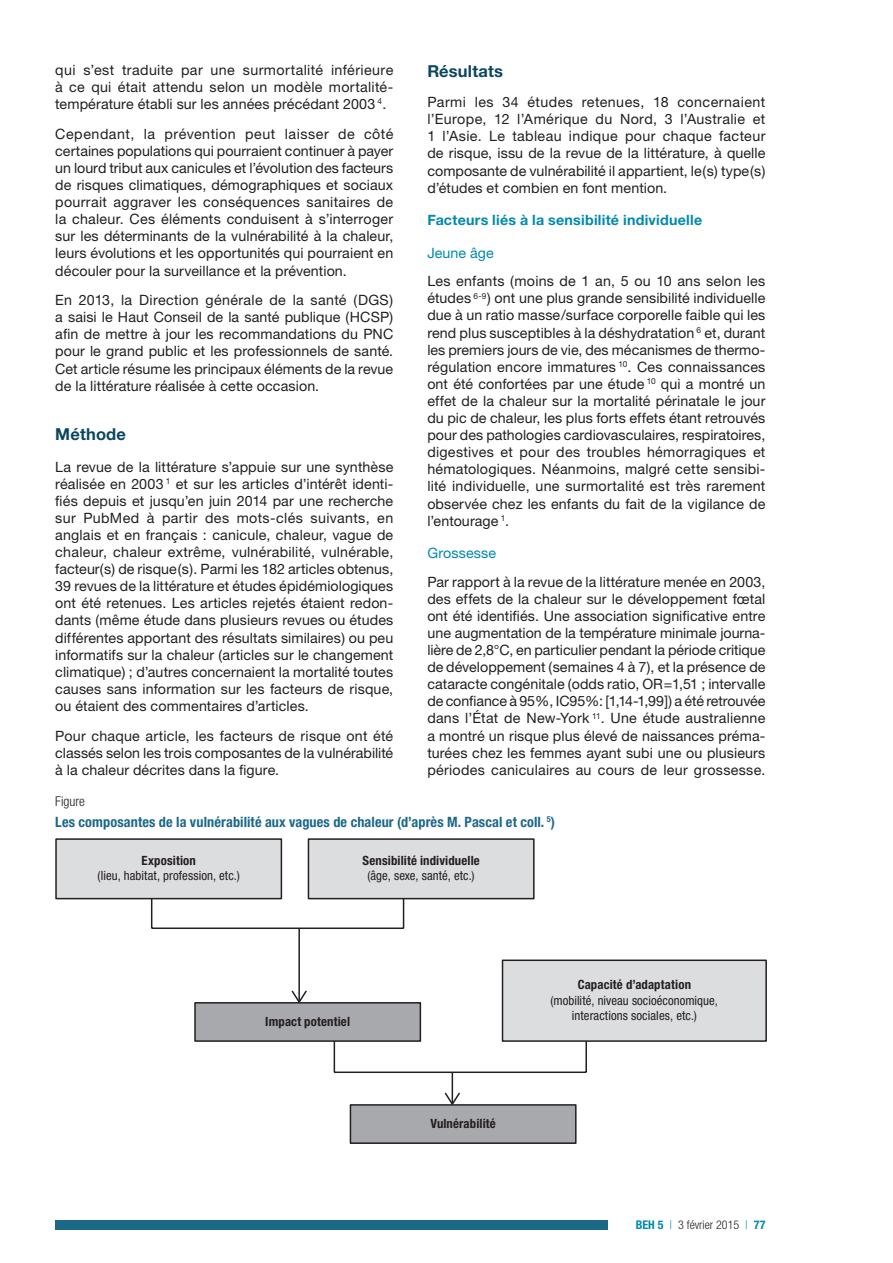
<style>
.page{position:relative;width:893px;height:1263px;background:#fff}
.page>*{position:absolute;margin:0;border:0;box-sizing:border-box;transform-origin:0 0}
.t1{font:700 16.5px "Helvetica Neue";letter-spacing:.01em;color:#0b4660}
.t2{font:14.25px/17.1px "Helvetica Neue";letter-spacing:.005em;color:#231f20;text-align:justify}
.t3{font:700 condensed 14.25px "Helvetica Neue LT Std";letter-spacing:.01em;color:#1c6889}
.t4{font:700 14.25px "Helvetica Neue";letter-spacing:.015em;color:#008aac}
.t5{font:14.25px "Helvetica Neue";letter-spacing:.01em;color:#008aac}
.t6{font:300 condensed 13.5px "Helvetica Neue LT Std";color:#231f20}
.t7{font:condensed 12.75px/15.3px "Helvetica Neue LT Std";letter-spacing:.005em;color:#231f20;text-align:center}
.t8{font:700 condensed 12.75px "Helvetica Neue LT Std";letter-spacing:.01em;color:#231f20}
.t9{font:300 condensed 12px "Helvetica Neue LT Std";color:#231f20}
.s1{font-family:"Helvetica Neue";font-weight:700;color:#008aac}
.s2{color:#008aac}
</style>
<div class="page">
<div style="left:55px;top:1220px;width:553px;height:10px;background:#1c6889"></div>
<div style="left:56px;top:839px;width:225px;height:60px;background:#dcdddf"></div>
<div style="left:55px;top:838px;width:227px;height:61px;border:2px solid #231f20"></div>
<div style="left:308px;top:839px;width:226px;height:60px;background:#dcdddf"></div>
<div style="left:308px;top:838px;width:227px;height:61px;border:2px solid #231f20"></div>
<div style="left:502px;top:960px;width:264px;height:81px;background:#dcdddf"></div>
<div style="left:502px;top:959px;width:265px;height:83px;border:2px solid #231f20"></div>
<div style="left:194px;top:1002px;width:227px;height:40px;background:#a8a9ad;border:2px solid #231f20"></div>
<div style="left:350px;top:1105px;width:226px;height:38px;background:#a8a9ad"></div>
<div style="left:350px;top:1104px;width:227px;height:40px;border:2px solid #231f20"></div>
<svg style="left:151px;top:899px;width:1px;height:29px"></svg>
<svg style="left:403px;top:899px;width:1px;height:28px"></svg>
<hr style="left:152px;top:927px;width:252px;height:2px;background:#231f20">
<hr style="left:298px;top:928px;width:2px;height:73px;background:#231f20">
<svg style="left:292px;top:990px;width:15px;height:13px"></svg>
<hr style="left:334px;top:1041px;width:1px;height:31px;background:#231f20">
<hr style="left:585px;top:1041px;width:2px;height:31px;background:#231f20">
<hr style="left:334px;top:1071px;width:252px;height:2px;background:#231f20">
<hr style="left:452px;top:1072px;width:1px;height:31px;background:#231f20">
<svg style="left:445px;top:1092px;width:15px;height:13px"></svg>
<p class="t2" style="left:55px;top:61px;width:340px">qui s’est traduite par une surmortalité inférieure à ce qui était attendu selon un modèle mortalité&shy;température établi sur les années précédant 2003 <sup>4</sup>.</p>
<p class="t2" style="left:55px;top:125px;width:340px">Cependant, la prévention peut laisser de côté certaines populations qui pourraient continuer à payer un lourd tribut aux canicules et l’évolution des facteurs de risques climatiques, démographiques et sociaux pourrait aggraver les conséquences sanitaires de la chaleur. Ces éléments conduisent à s’interroger sur les déterminants de la vulnérabilité à la chaleur, leurs évolutions et les opportunités qui pourraient en découler pour la surveillance et la prévention.</p>
<p class="t2" style="left:55px;top:291px;width:340px">En 2013, la Direction générale de la santé (DGS) a saisi le Haut Conseil de la santé publique (HCSP) afin de mettre à jour les recommandations du PNC pour le grand public et les professionnels de santé.<br>Cet article résume les principaux éléments de la revue de la littérature réalisée à cette occasion.</p>
<p class="t1" style="left:55px;top:424px;width:72px">Méthode</p>
<p class="t2" style="left:55px;top:458px;width:340px">La revue de la littérature s’appuie sur une synthèse réalisée en 2003 <sup>1</sup> et sur les articles d’intérêt identi&shy;fiés depuis et jusqu’en juin 2014 par une recherche sur PubMed à partir des mots-clés suivants, en anglais et en français : canicule, chaleur, vague de chaleur, chaleur extrême, vulnérabilité, vulnérable, facteur(s) de risque(s). Parmi les 182 articles obtenus, 39 revues de la littérature et études épidémiologiques ont été retenues. Les articles rejetés étaient redon&shy;dants (même étude dans plusieurs revues ou études différentes apportant des résultats similaires) ou peu informatifs sur la chaleur (articles sur le changement climatique) ; d’autres concernaient la mortalité toutes causes sans information sur les facteurs de risque, ou étaient des commentaires d’articles.</p>
<p class="t2" style="left:55px;top:727px;width:339px">Pour chaque article, les facteurs de risque ont été classés selon les trois composantes de la vulnérabilité à la chaleur décrites dans la figure.</p>
<p class="t1" style="left:427px;top:61px;width:77px">Résultats</p>
<p class="t2" style="left:427px;top:93px;width:340px">Parmi les 34 études retenues, 18 concernaient l’Europe, 12 l’Amérique du Nord, 3 l’Australie et 1 l’Asie. Le tableau indique pour chaque facteur de risque, issu de la revue de la littérature, à quelle composante de vulnérabilité il appartient, le(s) type(s) d’études et combien en font mention.</p>
<p class="t4" style="left:427px;top:211px;width:276px">Facteurs liés à la sensibilité individuelle</p>
<p class="t5" style="left:427px;top:244px;width:68px">Jeune âge</p>
<p class="t2" style="left:427px;top:272px;width:340px">Les enfants (moins de 1 an, 5 ou 10 ans selon les études <sup>6-9</sup>) ont une plus grande sensibilité individuelle due à un ratio masse/surface corporelle faible qui les rend plus susceptibles à la déshydratation <sup>6</sup> et, durant les premiers jours de vie, des mécanismes de thermo&shy;régulation encore immatures <sup>10</sup>. Ces connaissances ont été confortées par une étude <sup>10</sup> qui a montré un effet de la chaleur sur la mortalité périnatale le jour du pic de chaleur, les plus forts effets étant retrouvés pour des pathologies cardiovasculaires, respiratoires, digestives et pour des troubles hémorragiques et hématologiques. Néanmoins, malgré cette sensibi&shy;lité individuelle, une surmortalité est très rarement observée chez les enfants du fait de la vigilance de l’entourage <sup>1</sup>.</p>
<p class="t5" style="left:427px;top:545px;width:70px">Grossesse</p>
<p class="t2" style="left:427px;top:573px;width:340px">Par rapport à la revue de la littérature menée en 2003, des effets de la chaleur sur le développement fœtal ont été identifiés. Une association significative entre une augmentation de la température minimale journa&shy;lière de 2,8°C, en particulier pendant la période critique de développement (semaines 4 à 7), et la présence de cataracte congénitale (odds ratio, OR=1,51 ; intervalle de confiance à 95%, IC95%: [1,14-1,99]) a été retrouvée dans l’État de New-York <sup>11</sup>. Une étude australienne a montré un risque plus élevé de naissances préma&shy;turées chez les femmes ayant subi une ou plusieurs périodes caniculaires au cours de leur grossesse.</p>
<p class="t6" style="left:55px;top:793px;width:31px">Figure</p>
<p class="t3" style="left:55px;top:813px;width:501px">Les composantes de la vulnérabilité aux vagues de chaleur (d’après M. Pascal et coll. <sup>5</sup>)</p>
<p class="t8" style="left:142px;top:853px;width:56px">Exposition</p>
<p class="t7" style="left:98px;top:868px;width:144px">(lieu, habitat, profession, etc.)</p>
<p class="t8" style="left:363px;top:853px;width:119px">Sensibilité individuelle</p>
<p class="t7" style="left:368px;top:868px;width:109px">(âge, sexe, santé, etc.)</p>
<p class="t8" style="left:265px;top:1013px;width:86px">Impact potentiel</p>
<p class="t8" style="left:430px;top:1116px;width:67px">Vulnérabilité</p>
<p class="t8" style="left:578px;top:977px;width:115px">Capacité d’adaptation</p>
<p class="t7" style="left:551px;top:992px;width:169px">(mobilité, niveau socioéconomique, interactions sociales, etc.)</p>
<p class="t9" style="left:636px;top:1218px;width:131px"><span class="s1">BEH 5</span> <span class="s2">|</span> 3 février 2015 <span class="s2">|</span> <span class="s1">77</span></p>
</div>
